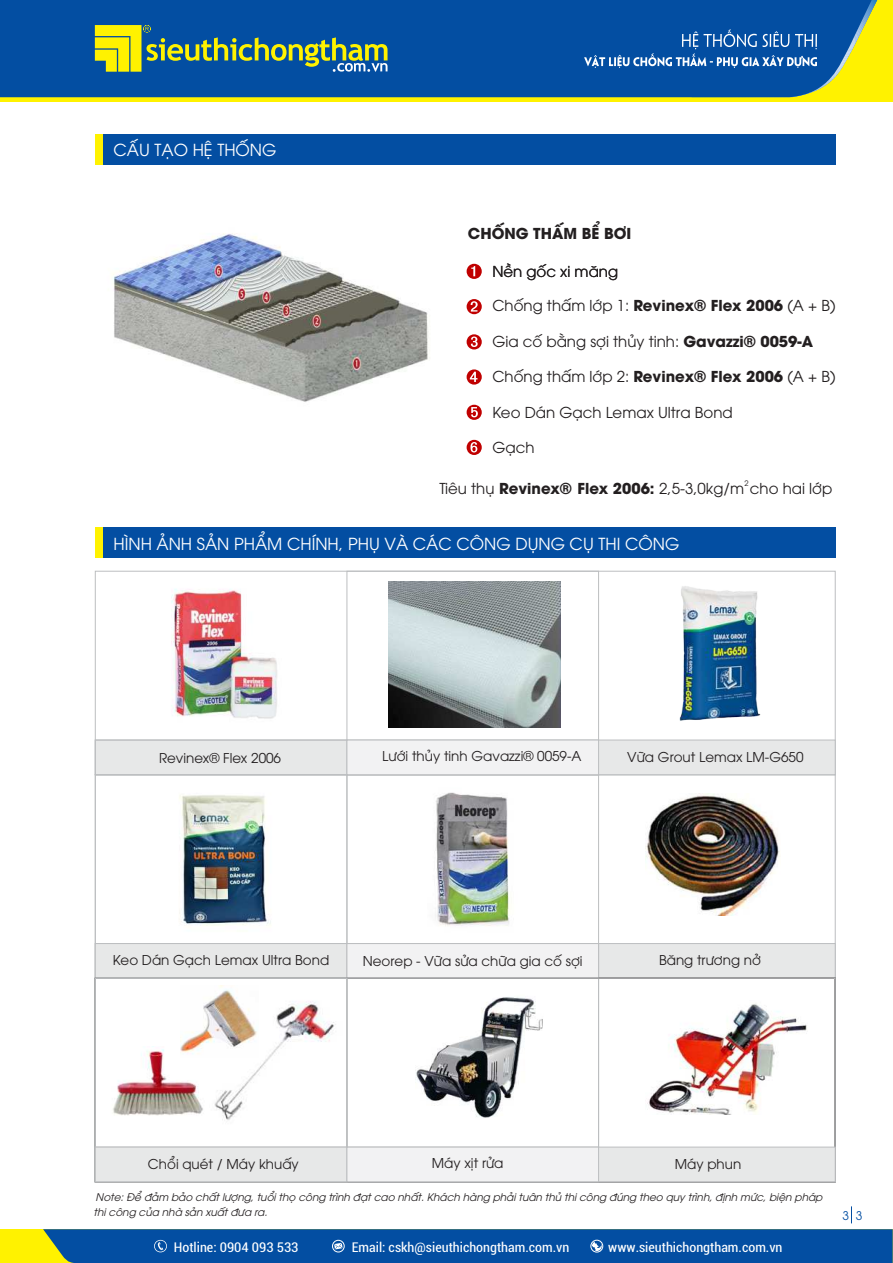
<style>
.page{position:relative;width:893px;height:1263px;background:#fff}
.page>*{position:absolute;margin:0;border:0;box-sizing:border-box;transform-origin:0 0}
.t1{font:16.5px "UTM Avo";color:#fff}
.t2{font:15px "UTM Avo";color:#231f20}
.t3{font:700 15px "UTM Avo";color:#231f20}
.t4{font:13.5px "UTM Avo";color:#231f20}
.t5{font:condensed 13.5px "Roboto";color:#fff;scale:1.04 1}
.t6{font:12px "UTM Avo";color:#034ea2}
.t7{font:italic 10.5px/15.3px "UTM Avo";color:#231f20}
.t8{font:7.5px "UTM Avo";color:#231f20}
.s1{font-weight:700}
</style>
<div class="page">
<div style="left:95px;top:134px;width:741px;height:30px;background:#034ea2"></div>
<div style="left:95px;top:134px;width:8px;height:30px;background:#fff200"></div>
<svg style="left:851px;top:1206px;width:1px;height:17px"></svg>
<div style="left:95px;top:527px;width:741px;height:31px;background:#034ea2"></div>
<div style="left:95px;top:527px;width:8px;height:31px;background:#fff200"></div>
<svg style="left:95px;top:739px;width:741px;height:36px"></svg>
<svg style="left:95px;top:943px;width:741px;height:35px"></svg>
<div style="left:0;top:0;width:893px;height:102px;background:#fff200"></div>
<div style="left:0;top:0;width:562px;height:97px;background:#034ea2"></div>
<svg style="left:562px;top:0;width:315px;height:98px"></svg>
<svg style="left:95px;top:25px;width:292px;height:47px"></svg>
<svg style="left:467px;top:264px;width:15px;height:15px"></svg>
<svg style="left:467px;top:299px;width:15px;height:15px"></svg>
<svg style="left:467px;top:334px;width:15px;height:15px"></svg>
<svg style="left:467px;top:369px;width:15px;height:16px"></svg>
<svg style="left:467px;top:405px;width:15px;height:15px"></svg>
<svg style="left:467px;top:440px;width:15px;height:15px"></svg>
<img style="left:388px;top:582px;width:172px;height:145px">
<img style="left:679px;top:586px;width:82px;height:135px">
<img style="left:179px;top:795px;width:92px;height:131px">
<img style="left:435px;top:792px;width:74px;height:134px">
<div style="left:0;top:1229px;width:893px;height:34px;background:#fff200"></div>
<div style="left:43px;top:1229px;width:850px;height:34px;background:#034ea2"></div>
<img style="left:113px;top:233px;width:317px;height:169px">
<div style="left:95px;top:978px;width:252px;height:204px;border:1px solid #bcbec0"></div>
<svg style="left:95px;top:1146px;width:741px;height:36px"></svg>
<img style="left:647px;top:1003px;width:160px;height:111px">
<img style="left:415px;top:997px;width:128px;height:121px">
<img style="left:214px;top:1001px;width:122px;height:119px">
<img style="left:113px;top:1046px;width:90px;height:70px">
<div style="left:175px;top:985px;width:90px;height:74px;background:#fff"></div>
<img style="left:181px;top:985px;width:76px;height:69px">
<img style="left:645px;top:794px;width:135px;height:122px">
<img style="left:171px;top:589px;width:106px;height:130px">
<p class="t1" style="left:114px;top:144px;width:165px">CẤU TẠO HỆ THỐNG</p>
<p class="t3" style="left:468px;top:228px;width:165px">CHỐNG THẤM BỂ BƠI</p>
<p class="t2" style="left:492px;top:266px;width:127px">Nền gốc xi măng</p>
<p class="t2" style="left:492px;top:300px;width:345px">Chống thấm lớp 1: <span class="s1">Revinex® Flex 2006</span> (A + B)</p>
<p class="t2" style="left:492px;top:336px;width:322px">Gia cố bằng sợi thủy tinh: <span class="s1">Gavazzi® 0059-A</span></p>
<p class="t2" style="left:492px;top:371px;width:345px">Chống thấm lớp 2: <span class="s1">Revinex® Flex 2006</span> (A + B)</p>
<p class="t2" style="left:492px;top:407px;width:242px">Keo Dán Gạch Lemax Ultra Bond</p>
<p class="t2" style="left:492px;top:442px;width:44px">Gạch</p>
<p class="t8" style="left:744px;top:481px;width:6px">2</p>
<p class="t2" style="left:439px;top:482px;width:394px">Tiêu thụ <span class="s1">Revinex® Flex 2006:</span> 2,5-3,0kg/m cho hai lớp</p>
<p class="t1" style="left:114px;top:538px;width:567px">HÌNH ẢNH SẢN PHẨM CHÍNH, PHỤ VÀ CÁC CÔNG DỤNG CỤ THI CÔNG</p>
<p class="t4" style="left:159px;top:753px;width:123px">Revinex® Flex 2006</p>
<p class="t4" style="left:382px;top:751px;width:201px">Lưới thủy tinh Gavazzi® 0059-A</p>
<p class="t4" style="left:627px;top:752px;width:178px">Vữa Grout Lemax LM-G650</p>
<p class="t4" style="left:113px;top:955px;width:218px">Keo Dán Gạch Lemax Ultra Bond</p>
<p class="t4" style="left:363px;top:956px;width:221px">Neorep - Vữa sửa chữa gia cố sợi</p>
<p class="t4" style="left:659px;top:955px;width:103px">Băng trương nở</p>
<p class="t4" style="left:148px;top:1159px;width:152px">Chổi quét / Máy khuấy</p>
<p class="t4" style="left:432px;top:1158px;width:73px">Máy xịt rửa</p>
<p class="t4" style="left:675px;top:1159px;width:68px">Máy phun</p>
<p class="t7" style="left:94px;top:1190px;width:730px">Note: Để đảm bảo chất lượng, tuổi thọ công trình đạt cao nhất. Khách hàng phải tuân thủ thi công đúng theo quy trình, định mức, biện pháp thi công của nhà sản xuất đưa ra.</p>
<p class="t5" style="left:174px;top:1241px;width:114px">Hotline: 0904 093 53</p>
<p class="t5" style="left:198px;top:1241px;width:121px">Hotline: 0904 093 533</p>
<p class="t5" style="left:352px;top:1241px;width:168px">Email: cskh@sieuthichongtham</p>
<p class="t5" style="left:376px;top:1241px;width:175px">Email: vietthai@chongtham..com.</p>
<p class="t5" style="left:611px;top:1241px;width:143px">.sieuthichongtham.com.vn</p>
<p class="t5" style="left:492px;top:1241px;width:280px">g h m.vn vn wwwwww.sieuthichongtham.com.vn</p>
<p class="t6" style="left:842px;top:1211px;width:21px">3 3</p>
</div>
